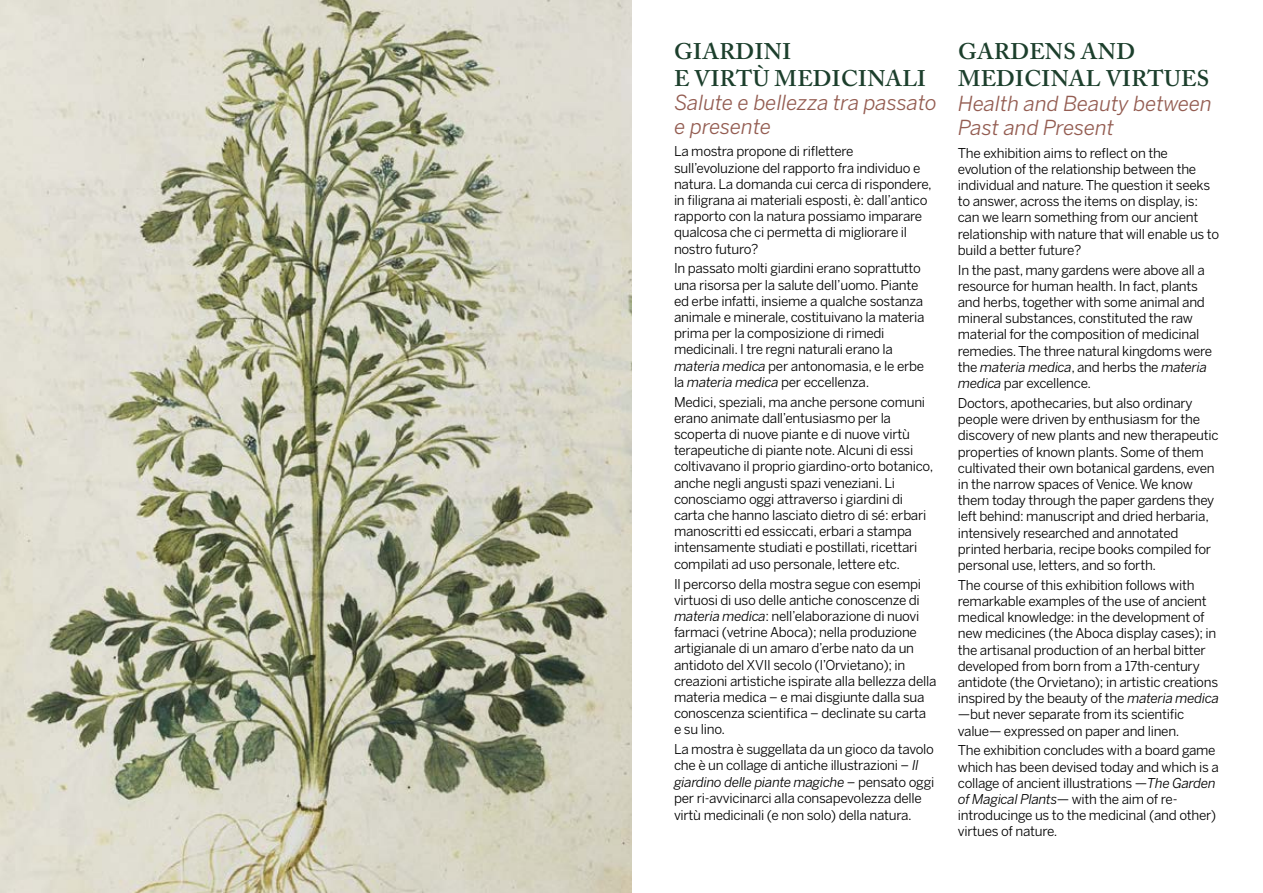
<style>
.page{position:relative;width:1263px;height:893px;background:#fff}
.page>*{position:absolute;margin:0;border:0;box-sizing:border-box;transform-origin:0 0}
.t1{font:600 22.5px/27px "Adobe Caslon Pro";letter-spacing:.015em;color:#1c3f2c}
.t2{font:italic 20.55px/24px "Benton Sans";color:#945d52}
.t3{font:13.5px/16.2px "Benton Sans";letter-spacing:-.02em;color:#000}
.s1{font-style:italic}
</style>
<div class="page">
<img style="left:0;top:0;width:631px;height:893px">
<h1 class="t1" style="left:674px;top:38px;width:253px">GIARDINI<br>E VIRTÙ MEDICINALI</h1>
<h2 class="t2" style="left:674px;top:90px;width:264px">Salute e bellezza tra passato e presente</h2>
<p class="t3" style="left:674px;top:143px;width:259px">La mostra propone di riflettere sull’evoluzione del rapporto fra individuo e natura. La domanda cui cerca di rispondere, in filigrana ai materiali esposti, è: dall’antico rapporto con la natura possiamo imparare qualcosa che ci permetta di migliorare il nostro futuro?</p>
<p class="t3" style="left:674px;top:260px;width:252px">In passato molti giardini erano soprattutto una risorsa per la salute dell’uomo. Piante ed erbe infatti, insieme a qualche sostanza animale e minerale, costituivano la materia prima per la composizione di rimedi medicinali. I tre regni naturali erano la <span class="s1">materia medica</span> per antonomasia, e le erbe la <span class="s1">materia medica</span> per eccellenza.</p>
<p class="t3" style="left:674px;top:393px;width:261px">Medici, speziali, ma anche persone comuni erano animate dall’entusiasmo per la scoperta di nuove piante e di nuove virtù terapeutiche di piante note. Alcuni di essi coltivavano il proprio giardino-orto botanico, anche negli angusti spazi veneziani. Li conosciamo oggi attraverso i giardini di carta che hanno lasciato dietro di sé: erbari manoscritti ed essiccati, erbari a stampa intensamente studiati e postillati, ricettari compilati ad uso personale, lettere etc.</p>
<p class="t3" style="left:674px;top:575px;width:264px">Il percorso della mostra segue con esempi virtuosi di uso delle antiche conoscenze di <span class="s1">materia medica</span>: nell’elaborazione di nuovi farmaci (vetrine Aboca); nella produzione artigianale di un amaro d’erbe nato da un antidoto del XVII secolo (l’Orvietano); in creazioni artistiche ispirate alla bellezza della materia medica – e mai disgiunte dalla sua conoscenza scientifica – declinate su carta e su lino.</p>
<p class="t3" style="left:674px;top:741px;width:262px">La mostra è suggellata da un gioco da tavolo che è un collage di antiche illustrazioni – <span class="s1">Il giardino delle piante magiche</span> – pensato oggi per ri-avvicinarci alla consapevolezza delle virtù medicinali (e non solo) della natura.</p>
<h1 class="t1" style="left:958px;top:38px;width:253px">GARDENS AND<br>MEDICINAL VIRTUES</h1>
<h2 class="t2" style="left:958px;top:91px;width:255px;line-height:24.8px">Health and Beauty between<br>Past and Present</h2>
<p class="t3" style="left:958px;top:144px;width:263px">The exhibition aims to reflect on the evolution of the relationship between the individual and nature. The question it seeks to answer, across the items on display, is: can we learn something from our ancient relationship with nature that will enable us to build a better future?</p>
<p class="t3" style="left:958px;top:261px;width:256px">In the past, many gardens were above all a resource for human health. In fact, plants and herbs, together with some animal and mineral substances, constituted the raw material for the composition of medicinal remedies. The three natural kingdoms were the <span class="s1">materia medica</span>, and herbs the <span class="s1">materia medica</span> par excellence.</p>
<p class="t3" style="left:958px;top:395px;width:262px">Doctors, apothecaries, but also ordinary people were driven by enthusiasm for the discovery of new plants and new therapeutic properties of known plants. Some of them cultivated their own botanical gardens, even in the narrow spaces of Venice. We know them today through the paper gardens they left behind: manuscript and dried herbaria, intensively researched and annotated printed herbaria, recipe books compiled for personal use, letters, and so forth.</p>
<p class="t3" style="left:958px;top:577px;width:262px">The course of this exhibition follows with remarkable examples of the use of ancient medical knowledge: in the development of new medicines (the Aboca display cases); in the artisanal production of an herbal bitter developed from born from a 17th-century antidote (the Orvietano); in artistic creations inspired by the beauty of the <span class="s1">materia medica </span>—but never separate from its scientific value— expressed on paper and linen.</p>
<p class="t3" style="left:958px;top:742px;width:263px">The exhibition concludes with a board game which has been devised today and which is a collage of ancient illustrations —<span class="s1">The Garden of Magical Plants</span>— with the aim of re&shy;introducinge us to the medicinal (and other) virtues of nature.</p>
</div>
